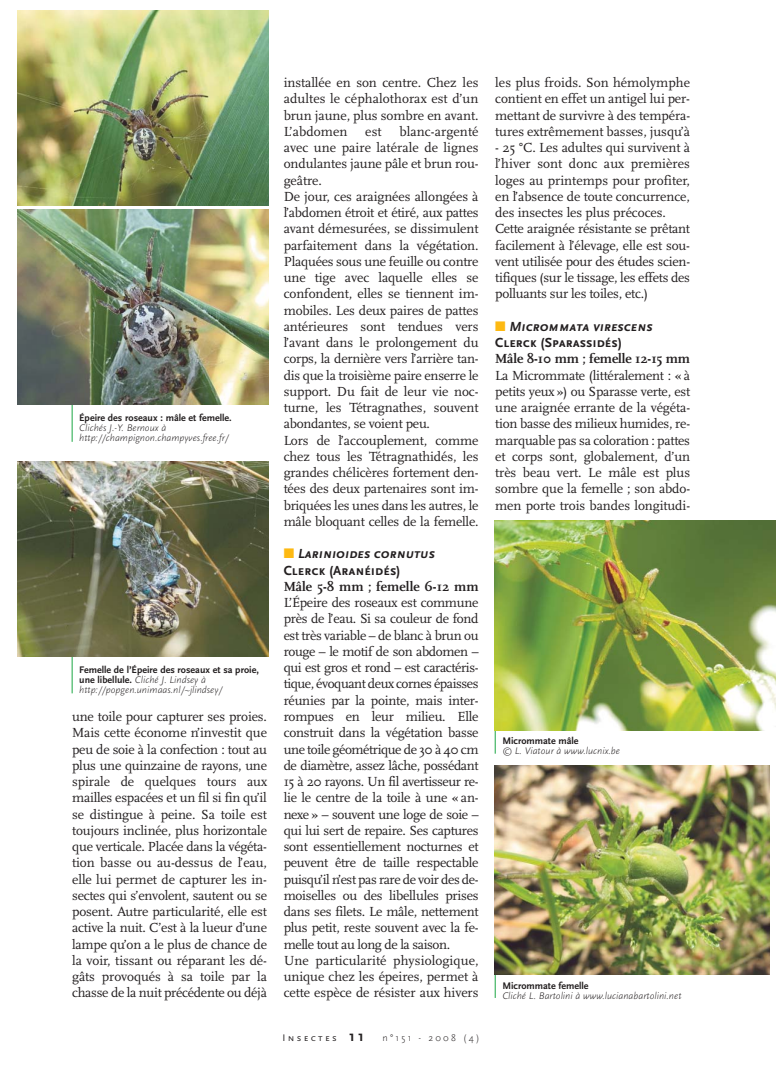
<style>
.page{position:relative;width:780px;height:1088px;background:#fff}
.page>*{position:absolute;margin:0;border:0;box-sizing:border-box;transform-origin:0 0}
.t1{font:13.75px/16.2px "Scala";letter-spacing:-.02em;color:#231f20;text-align:justify}
.t2{font:italic 700 13.75px/16.2px "Scala Sans Caps";letter-spacing:-.005em;color:#231f20}
.t3{font:700 13.75px "Scala";letter-spacing:-.005em;color:#231f20}
.t4{font:italic 300 10px/10px "Scala Sans";color:#231f20}
.t5{font:700 10px "Scala Sans";color:#231f20}
.t6{font:300 10px "Scala Sans";letter-spacing:.22em;color:#231f20}
.s1{font-weight:700;font-style:normal}
.s2{color:#fdb912}
.s3{font-style:normal}
.s4{font-family:"Scala Sans Caps";font-weight:400}
.s5{font-weight:700;font-size:15px}
</style>
<div class="page">
<img style="left:18px;top:11px;width:250px;height:195px">
<hr style="left:72px;top:395px;width:1px;height:47px;background:#49b869">
<img style="left:18px;top:210px;width:250px;height:195px">
<hr style="left:72px;top:646px;width:1px;height:47px;background:#49b869">
<img style="left:18px;top:461px;width:250px;height:195px">
<hr style="left:494px;top:962px;width:2px;height:36px;background:#49b869">
<div style="left:494px;top:765px;width:281px;height:209px;background:linear-gradient(to bottom,#fff,#fff)"></div>
<img style="left:494px;top:765px;width:275px;height:209px">
<hr style="left:494px;top:718px;width:2px;height:36px;background:#49b869">
<img style="left:494px;top:521px;width:281px;height:209px">
<p class="t5" style="left:79px;top:414px;width:154px">Épeire des roseaux : mâle et femelle.</p>
<p class="t4" style="left:79px;top:424px;width:151px">Clichés J.-Y. Bernoux à http://champignon.champyves.free.fr/</p>
<p class="t4" style="left:79px;top:665px;width:181px"><span class="s1">Femelle de l’Épeire des roseaux et sa proie, une libellule.</span> Cliché J. Lindsey à http://popgen.unimaas.nl/~jlindsey/</p>
<p class="t1" style="left:72px;top:709px;width:196px">une toile pour capturer ses proies.<br>Mais cette économe n’investit que peu de soie à la confection : tout au plus une quinzaine de rayons, une spirale de quelques tours aux mailles espacées et un fil si fin qu’il se distingue à peine. Sa toile est toujours inclinée, plus horizontale que verticale. Placée dans la végéta&shy;tion basse ou au-dessus de l’eau, elle lui permet de capturer les in&shy;sectes qui s’envolent, sautent ou se posent. Autre particularité, elle est active la nuit. C’est à la lueur d’une lampe qu’on a le plus de chance de la voir, tissant ou réparant les dé&shy;gâts provoqués à sa toile par la chasse de la nuit précédente ou déjà</p>
<p class="t1" style="left:284px;top:76px;width:196px">installée en son centre. Chez les adultes le céphalothorax est d’un brun jaune, plus sombre en avant.<br>L’abdomen</p>
<p class="t1" style="left:284px;top:124px;width:196px;text-align:left;text-indent:116px">blanc-argenté avec une paire latérale de lignes ondulantes jaune pâle et brun rou&shy;geâtre.<br>De jour, ces araignées allongées à l’abdomen étroit et étiré, aux pattes avant démesurées, se dissimulent parfaitement dans la végétation.<br>Plaquées sous une feuille ou contre une tige avec laquelle elles se confondent, elles se tiennent im&shy;mobiles. Les deux paires de pattes antérieures sont tendues vers l’avant dans le prolongement du corps, la dernière vers l’arrière tan&shy;dis que la troisième paire enserre le support. Du fait de leur vie noc&shy;turne, les Tétragnathes, souvent abondantes, se voient peu.<br>Lors de l’accouplement, comme chez tous les Tétragnathidés, les grandes chélicères fortement den&shy;tées des deux partenaires sont im&shy;briquées les unes dans les autres, le mâle bloquant celles de la femelle.</p>
<p class="t2" style="left:284px;top:545px;width:153px"><span class="s2">■</span> Larinioides cornutus<br><span class="s3">Clerck (Aranéidés)</span></p>
<p class="t3" style="left:284px;top:581px;width:196px">Mâle 5-8 mm ; femelle 6-12 mm</p>
<p class="t1" style="left:284px;top:596px;width:196px;text-align:left">L’Épeire des roseaux est commune près de l’eau. Si sa couleur de fond est très variable – de blanc à brun ou rouge – le motif de son abdomen – qui est gros et rond – est caractéris&shy;tique, évoquant deux cornes épaisses réunies par la pointe, mais inter&shy;rompues en leur milieu. Elle construit dans la végétation basse une toile géométrique de 30 à 40 cm de diamètre, assez lâche, possédant 15 à 20 rayons. Un fil avertisseur re&shy;lie le centre de la toile à une « an&shy;nexe » – souvent une loge de soie – qui lui sert de repaire. Ses captures sont essentiellement nocturnes et peuvent être de taille respectable puisqu’il n’est pas rare de voir des de&shy;moiselles ou des libellules prises dans ses filets. Le mâle, nettement plus petit, reste souvent avec la fe&shy;melle tout au long de la saison.<br>Une particularité physiologique, unique chez les épeires, permet à cette espèce de résister aux hivers</p>
<p class="t1" style="left:365px;top:124px;width:18px">est</p>
<p class="t6" style="left:282px;top:1033px;width:199px"><span class="s4">Insectes</span> <span class="s5">11</span> n°151 - 2008 (4)</p>
<p class="t1" style="left:495px;top:76px;width:196px">les plus froids. Son hémolymphe contient en effet un antigel lui per&shy;mettant de survivre à des tempéra&shy;tures extrêmement basses, jusqu’à</p>
<p class="t1" style="left:495px;top:141px;width:196px;text-align:left">- 25 °C. Les adultes qui survivent à l’hiver sont donc aux premières loges au printemps pour profiter, en l’absence de toute concurrence, des insectes les plus précoces.<br>Cette araignée résistante se prêtant facilement à l’élevage, elle est sou&shy;vent utilisée pour des études scien&shy;tifiques (sur le tissage, les effets des polluants sur les toiles, etc.)</p>
<p class="t2" style="left:495px;top:318px;width:159px"><span class="s2">■</span> Micrommata virescens<br><span class="s3">Clerck (Sparassidés)</span></p>
<p class="t3" style="left:495px;top:353px;width:196px">Mâle 8-10 mm ; femelle 12-15 mm</p>
<p class="t1" style="left:495px;top:368px;width:196px">La Micrommate (littéralement : « à petits yeux ») ou Sparasse verte, est une araignée errante de la végéta&shy;tion basse des milieux humides, re&shy;marquable pas sa coloration : pattes et corps sont, globalement, d’un très beau vert. Le mâle est plus sombre que la femelle ; son abdo&shy;men porte trois bandes longitudi-</p>
<p class="t5" style="left:502px;top:737px;width:78px">Micrommate mâle</p>
<p class="t4" style="left:502px;top:747px;width:119px">© L. Viatour à www.lucnix.be</p>
<p class="t5" style="left:502px;top:981px;width:88px">Micrommate femelle</p>
<p class="t4" style="left:502px;top:991px;width:181px">Cliché L. Bartolini à www.lucianabartolini.net</p>
</div>
